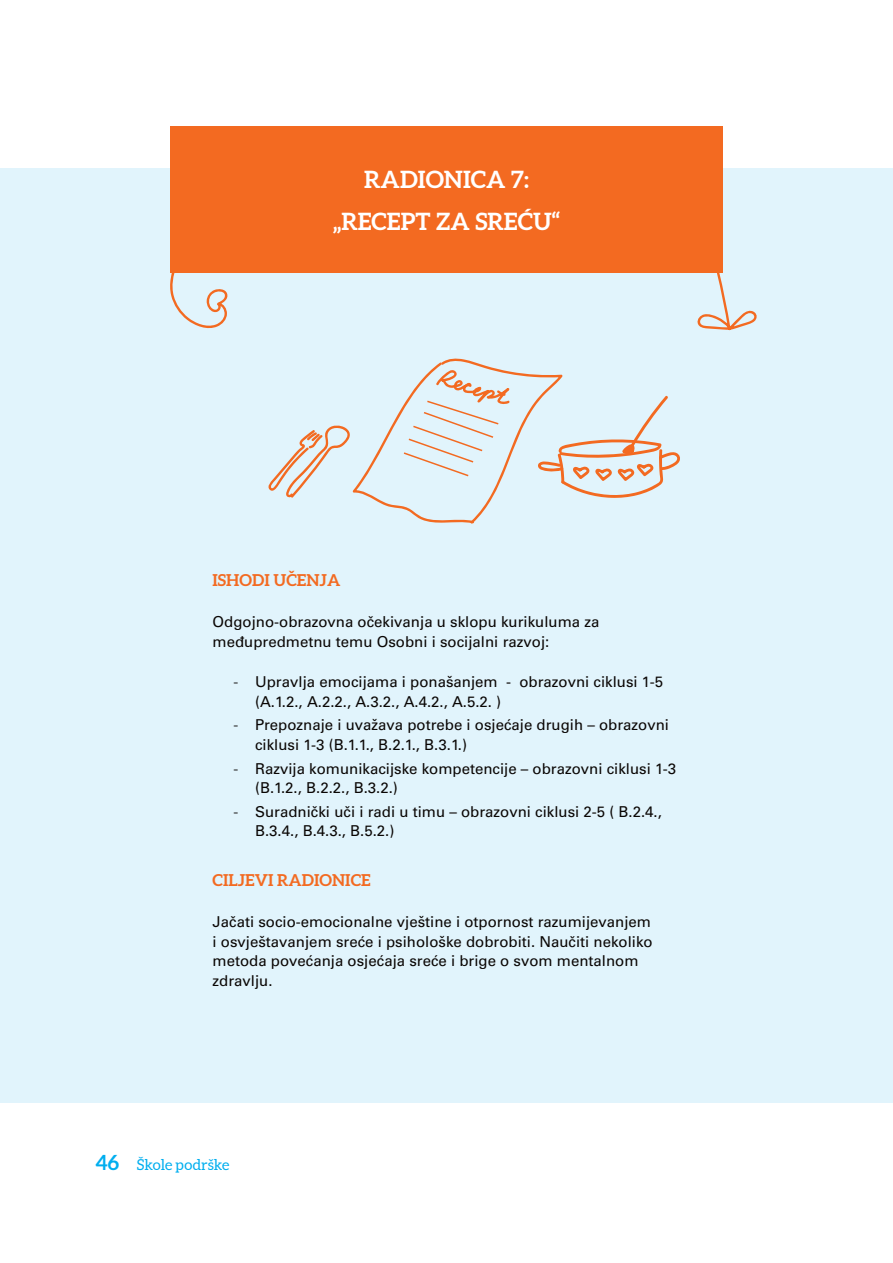
<style>
.page{position:relative;width:893px;height:1263px;background:#fff}
.page>*{position:absolute;margin:0;border:0;box-sizing:border-box;transform-origin:0 0}
.Heading_2_Modul_2{font:700 24px "Aleo";color:#fff}
.Heading_3_Modul_2{font:700 16.5px "Aleo";color:#f36a21}
.t1{font:15px/19.5px "Univers LT Std";color:#0a0604}
.t2{font:15px "Aleo";color:#00aeef}
.s1{font-weight:300}
.s2{font-weight:700;font-size:21px}
</style>
<div class="page">
<div style="left:0;top:169px;width:893px;height:934px;background:#e1f4fc"></div>
<div style="left:170px;top:126px;width:553px;height:105px;background:#f36a21"></div>
<div style="left:170px;top:168px;width:553px;height:105px;background:#f36a21"></div>
<svg style="left:268px;top:358px;width:412px;height:166px"></svg>
<svg style="left:170px;top:273px;width:58px;height:56px"></svg>
<svg style="left:697px;top:273px;width:60px;height:57px"></svg>
<p class="Heading_2_Modul_2" style="left:364px;top:165px;width:166px">RADIONICA 7:</p>
<p class="Heading_2_Modul_2" style="left:333px;top:207px;width:229px">„RECEPT ZA SREĆU“</p>
<p class="Heading_3_Modul_2" style="left:213px;top:570px;width:129px">ISHODI UČENJA</p>
<p class="t1" style="left:213px;top:612px;width:388px">Odgojno-obrazovna očekivanja u sklopu kurikuluma za međupredmetnu temu Osobni i socijalni razvoj:</p>
<p class="t1" style="left:255px;top:672px;width:409px;text-indent:-21px"><span class="s1">-</span> Upravlja emocijama i ponašanjem - obrazovni ciklusi 1-5 (A.1.2., A.2.2., A.3.2., A.4.2., A.5.2. )</p>
<p class="t1" style="left:255px;top:715px;width:415px;text-indent:-21px"><span class="s1">-</span> Prepoznaje i uvažava potrebe i osjećaje drugih – obrazovni ciklusi 1-3 (B.1.1., B.2.1., B.3.1.)</p>
<p class="t1" style="left:255px;top:759px;width:422px;text-indent:-21px"><span class="s1">-</span> Razvija komunikacijske kompetencije – obrazovni ciklusi 1-3 (B.1.2., B.2.2., B.3.2.)</p>
<p class="t1" style="left:255px;top:802px;width:408px;text-indent:-21px"><span class="s1">-</span> Suradnički uči i radi u timu – obrazovni ciklusi 2-5 ( B.2.4.,<br>B.3.4., B.4.3., B.5.2.)</p>
<p class="Heading_3_Modul_2" style="left:213px;top:870px;width:160px">CILJEVI RADIONICE</p>
<p class="t1" style="left:213px;top:912px;width:442px">Jačati socio-emocionalne vještine i otpornost razumijevanjem i osvještavanjem sreće i psihološke dobrobiti. Naučiti nekoliko metoda povećanja osjećaja sreće i brige o svom mentalnom zdravlju.</p>
<p class="t2" style="left:96px;top:1155px;width:135px"><span class="s2">46</span> Škole podrške</p>
</div>
